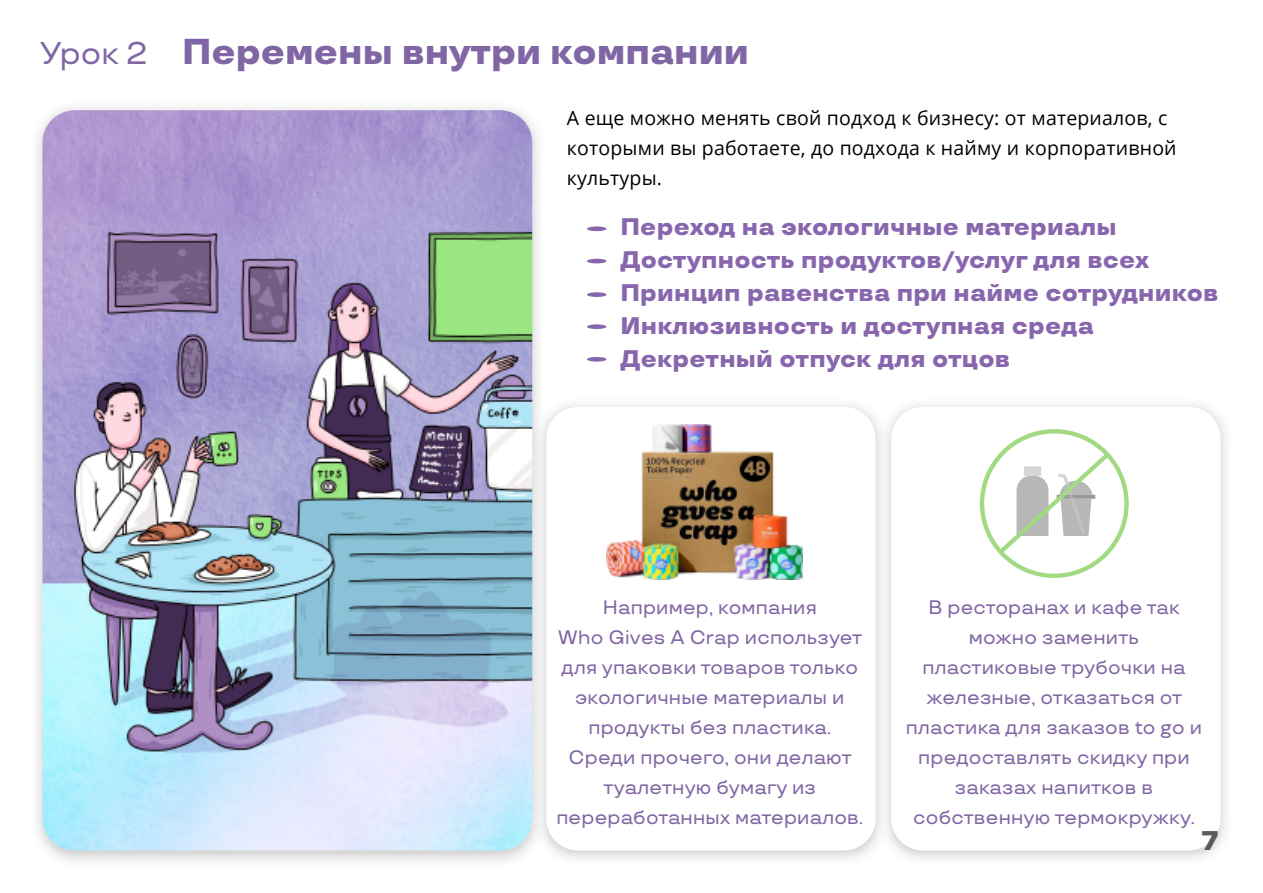
<style>
.page{position:relative;width:1263px;height:893px;background:#fff}
.page>*{position:absolute;margin:0;border:0;box-sizing:border-box;transform-origin:0 0}
.t1{font:800 36px "TT Travels Trl";color:#8166a6}
.t2{font:800 27px "TT Travels Trl";color:#5b5b5b}
.t3{font:800 24px/33px "TT Travels Trl";letter-spacing:.01em;color:#8866ad}
.t4{font:500 19.5px/30px "TT Travels Trl";letter-spacing:.01em;color:#8066a3;text-align:center}
.t5{font:19.5px/30px "Open Sans";letter-spacing:.01em;color:#000}
.s1{font-weight:500;font-size:31.5px}
</style>
<div class="page">
<img style="left:37px;top:107px;width:501px;height:754px">
<img style="left:43px;top:110px;width:489px;height:740px">
<img style="left:492px;top:356px;width:345px;height:505px">
<div style="left:546px;top:407px;width:330px;height:443px;background:#fff;border-radius:32px"></div>
<img style="left:837px;top:404px;width:389px;height:455px">
<div style="left:891px;top:407px;width:329px;height:443px;background:#fff;border-radius:32px"></div>
<svg style="left:979px;top:429px;width:150px;height:149px"></svg>
<img style="left:606px;top:425px;width:196px;height:154px">
<div style="left:587px;top:226px;width:19px;height:5px;background:#8866ad;border-radius:50%"></div>
<hr style="left:587px;top:259px;width:19px;height:4px;background:#8866ad;border-radius:50%">
<div style="left:587px;top:292px;width:19px;height:5px;background:#8866ad;border-radius:50%"></div>
<div style="left:587px;top:324px;width:19px;height:5px;background:#8866ad;border-radius:50%"></div>
<div style="left:587px;top:357px;width:19px;height:5px;background:#8866ad;border-radius:50%"></div>
<h1 class="t1" style="left:40px;top:30px;width:710px"><span class="s1">Урок 2</span> Перемены внутри компании</h1>
<p class="t5" style="left:567px;top:102px;width:611px">А еще можно менять свой подход к бизнесу: от материалов, с которыми вы работаете, до подхода к найму и корпоративной культуры.</p>
<p class="t3" style="left:620px;top:210px;width:600px">Переход на экологичные материалы Доступность продуктов/услуг для всех Принцип равенства при найме сотрудников Инклюзивность и доступная среда Декретный отпуск для отцов</p>
<p class="t4" style="left:556px;top:592px;width:308px">Например, компания<br>Who Gives A Crap использует для упаковки товаров только экологичные материалы и продукты без пластика.<br>Среди прочего, они делают туалетную бумагу из переработанных материалов.</p>
<p class="t4" style="left:906px;top:592px;width:298px">В ресторанах и кафе так можно заменить пластиковые трубочки на железные, отказаться от пластика для заказов to go и предоставлять скидку при заказах напитков в собственную термокружку.</p>
<h2 class="t2" style="left:1201px;top:824px;width:19px">7</h2>
</div>
